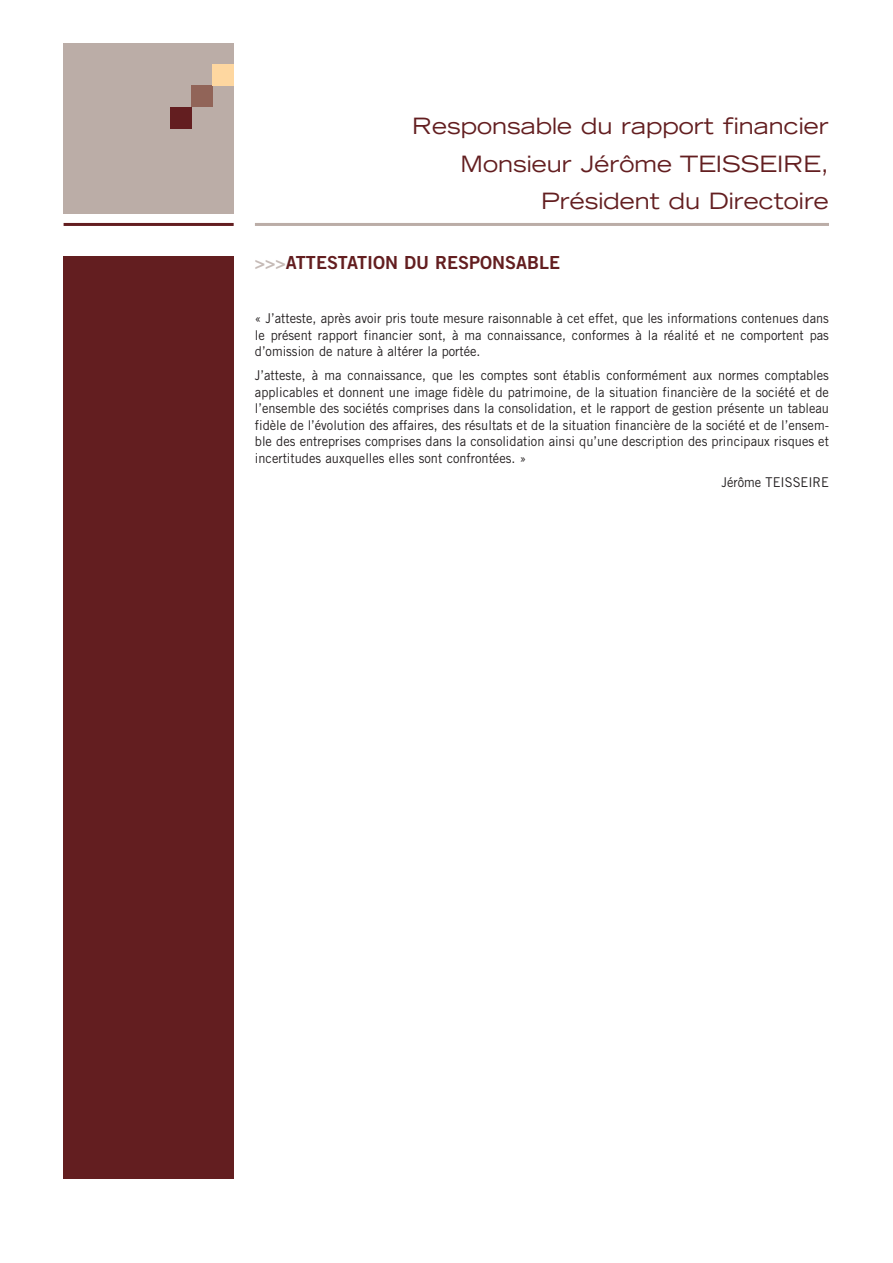
<style>
.page{position:relative;width:893px;height:1263px;background:#fff}
.page>*{position:absolute;margin:0;border:0;box-sizing:border-box;transform-origin:0 0}
.t1{font:expanded 22.5px/37.3px "Trade Gothic LH";color:#631e20;text-align:right}
.t2{font:18px "Trade Gothic Bold Two";color:#631e20}
.t3{font:13.5px/16.5px "Trade Gothic";color:#231f20;text-align:justify;scale:.95 1}
.s1{font-size:17.25px;color:#c6bbb7}
</style>
<div class="page">
<div style="left:64px;top:43px;width:170px;height:170px;background:#bbada7"></div>
<div style="left:170px;top:107px;width:21px;height:21px;background:#631e20"></div>
<div style="left:191px;top:86px;width:21px;height:21px;background:#916458"></div>
<div style="left:212px;top:64px;width:22px;height:22px;background:#fed7a0"></div>
<hr style="left:64px;top:223px;width:170px;height:3px;background:#631e20">
<hr style="left:255px;top:223px;width:574px;height:3px;background:#bbada7">
<div style="left:64px;top:256px;width:170px;height:922px;background:#631e20"></div>
<h1 class="t1" style="left:412px;top:110px;width:418px">Responsable du rapport financier<br>Monsieur Jérôme TEISSEIRE,<br>Président du Directoire</h1>
<h2 class="t2" style="left:255px;top:256px;width:307px"><span class="s1">&gt;&gt;&gt;</span>ATTESTATION DU RESPONSABLE</h2>
<p class="t3" style="left:255px;top:311px;width:606px">« J’atteste, après avoir pris toute mesure raisonnable à cet effet, que les informations contenues dans le présent rapport financier sont, à ma connaissance, conformes à la réalité et ne comportent pas d’omission de nature à altérer la portée.</p>
<p class="t3" style="left:255px;top:368px;width:606px">J’atteste, à ma connaissance, que les comptes sont établis conformément aux normes comptables applicables et donnent une image fidèle du patrimoine, de la situation financière de la société et de l’ensemble des sociétés comprises dans la consolidation, et le rapport de gestion présente un tableau fidèle de l’évolution des affaires, des résultats et de la situation financière de la société et de l’ensem&shy;ble des entreprises comprises dans la consolidation ainsi qu’une description des principaux risques et incertitudes auxquelles elles sont confrontées. »</p>
<p class="t3" style="left:721px;top:475px;width:115px">Jérôme TEISSEIRE</p>
</div>
